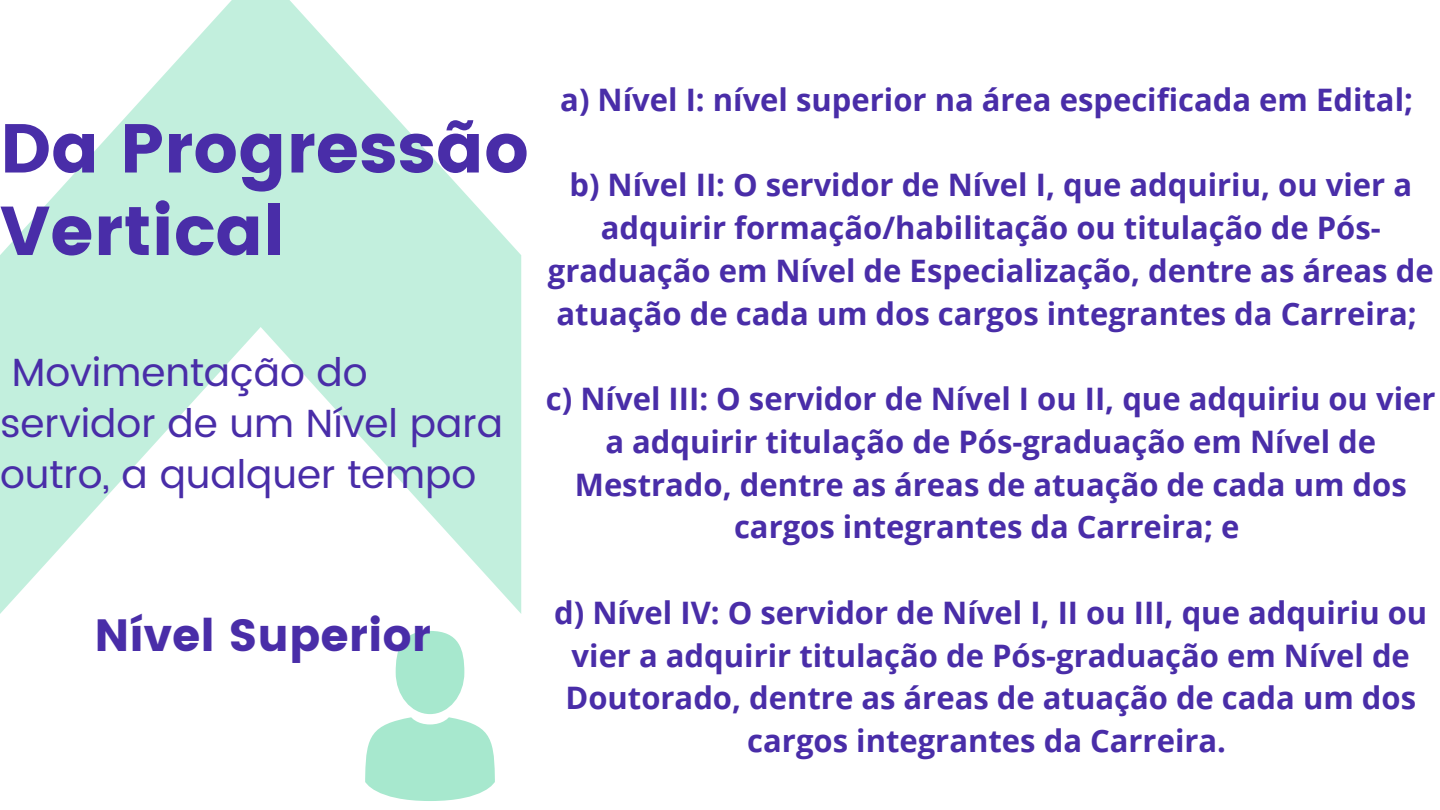
<style>
.page{position:relative;width:1440px;height:810px;background:#fff}
.page>*{position:absolute;margin:0;border:0;box-sizing:border-box;transform-origin:0 0}
.t1{font:69px/82.5px "Poppins";color:#492da8}
.t2{font:45px "Poppins";color:#492da8}
.t3{font:39.2px/51px "Poppins";color:#492da8}
.t4{font:700 31px/42.8px "Open Sans";color:#492da8;text-align:center}
</style>
<div class="page">
<svg style="left:0;top:0;width:521px;height:614px;fill:#c2efdd"></svg>
<div style="left:396px;top:631px;width:68px;height:83px;background:#a7e8ce;border-radius:50%"></div>
<svg style="left:365px;top:717px;width:130px;height:84px"></svg>
<p class="t1" style="left:0;top:107px;width:531px">Da Progressão<br>Vertical</p>
<p class="t3" style="left:0;top:347px;width:505px;text-indent:12px">Movimentação do servidor de um Nível para outro, a qualquer tempo</p>
<p class="t4" style="left:560px;top:77px;width:854px">a) Nível I: nível superior na área especificada em Edital;</p>
<p class="t4" style="left:548px;top:163px;width:887px">b) Nível II: O servidor de Nível I, que adquiriu, ou vier a adquirir formação/habilitação ou titulação de Pós&shy;graduação em Nível de Especialização, dentre as áreas de atuação de cada um dos cargos integrantes da Carreira;</p>
<p class="t4" style="left:546px;top:377px;width:891px">c) Nível III: O servidor de Nível I ou II, que adquiriu ou vier a adquirir titulação de Pós-graduação em Nível de Mestrado, dentre as áreas de atuação de cada um dos cargos integrantes da Carreira; e</p>
<p class="t2" style="left:94px;top:610px;width:338px">Nível Superior</p>
<p class="t4" style="left:554px;top:590px;width:875px">d) Nível IV: O servidor de Nível I, II ou III, que adquiriu ou vier a adquirir titulação de Pós-graduação em Nível de Doutorado, dentre as áreas de atuação de cada um dos cargos integrantes da Carreira.</p>
</div>
